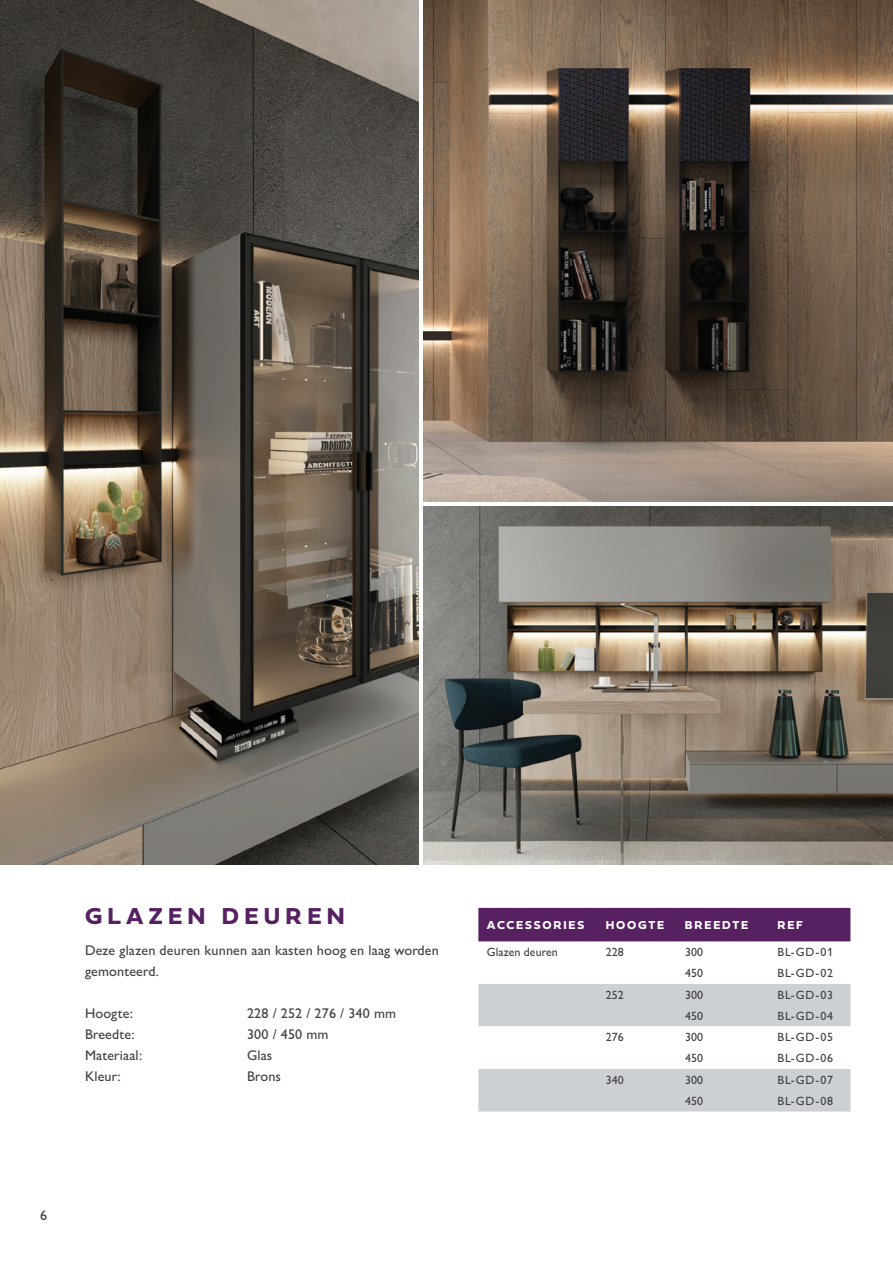
<style>
.page{position:relative;width:893px;height:1263px;background:#fff}
.page>*{position:absolute;margin:0;border:0;box-sizing:border-box;transform-origin:0 0}
.t1{font:24px "Fieldwork Geo Bold";letter-spacing:.22em;color:#572161}
.t2{font:500 14.25px "Gill Sans Nova";color:#414041}
.t3{font:500 14.1px/21px "Gill Sans Nova";letter-spacing:.01em;color:#414041}
.Tabelle_Daten{font:500 12px "Gill Sans Nova";color:#414041}
.Tabelle_Kopf{font:12px "Fieldwork Geo Bold";letter-spacing:.15em;color:#fff}
</style>
<div class="page">
<img style="left:0;top:0;width:419px;height:865px">
<img style="left:423px;top:506px;width:470px;height:359px">
<img style="left:423px;top:0;width:470px;height:502px">
<div style="left:478px;top:908px;width:372px;height:33px;background:#572161"></div>
<div style="left:478px;top:984px;width:372px;height:127px;background:#ccd0d4"></div>
<svg style="left:478px;top:1026px;width:372px;height:43px"></svg>
<p class="t1" style="left:85px;top:897px;width:261px">GLAZEN DEUREN</p>
<p class="t3" style="left:85px;top:939px;width:355px">Deze glazen deuren kunnen aan kasten hoog en laag worden gemonteerd.</p>
<p class="t3" style="left:85px;top:1002px;width:50px">Hoogte:</p>
<p class="t3" style="left:247px;top:1002px;width:151px">228 / 252 / 276 / 340 mm</p>
<p class="t3" style="left:85px;top:1023px;width:51px">Breedte:</p>
<p class="t3" style="left:247px;top:1023px;width:83px">300 / 450 mm</p>
<p class="t3" style="left:85px;top:1044px;width:59px">Materiaal:</p>
<p class="t3" style="left:247px;top:1044px;width:27px">Glas</p>
<p class="t3" style="left:85px;top:1065px;width:37px">Kleur:</p>
<p class="t3" style="left:247px;top:1065px;width:35px">Brons</p>
<p class="t2" style="left:40px;top:1207px;width:9px">6</p>
<p class="Tabelle_Kopf" style="left:487px;top:915px;width:99px">ACCESSORIES</p>
<p class="Tabelle_Kopf" style="left:606px;top:915px;width:60px">HOOGTE</p>
<p class="Tabelle_Kopf" style="left:685px;top:915px;width:65px">BREEDTE</p>
<p class="Tabelle_Kopf" style="left:777px;top:915px;width:27px">REF</p>
<p class="Tabelle_Daten" style="left:487px;top:945px;width:73px">Glazen deuren</p>
<p class="Tabelle_Daten" style="left:606px;top:945px;width:19px">228</p>
<p class="Tabelle_Daten" style="left:685px;top:945px;width:19px">300</p>
<p class="Tabelle_Daten" style="left:777px;top:945px;width:57px">BL-GD-01</p>
<p class="Tabelle_Daten" style="left:685px;top:966px;width:19px">450</p>
<p class="Tabelle_Daten" style="left:777px;top:966px;width:57px">BL-GD-02</p>
<p class="Tabelle_Daten" style="left:606px;top:987px;width:19px">252</p>
<p class="Tabelle_Daten" style="left:685px;top:987px;width:19px">300</p>
<p class="Tabelle_Daten" style="left:777px;top:987px;width:57px">BL-GD-03</p>
<p class="Tabelle_Daten" style="left:685px;top:1008px;width:19px">450</p>
<p class="Tabelle_Daten" style="left:777px;top:1008px;width:57px">BL-GD-04</p>
<p class="Tabelle_Daten" style="left:606px;top:1030px;width:19px">276</p>
<p class="Tabelle_Daten" style="left:685px;top:1030px;width:19px">300</p>
<p class="Tabelle_Daten" style="left:777px;top:1030px;width:57px">BL-GD-05</p>
<p class="Tabelle_Daten" style="left:685px;top:1051px;width:19px">450</p>
<p class="Tabelle_Daten" style="left:777px;top:1051px;width:57px">BL-GD-06</p>
<p class="Tabelle_Daten" style="left:606px;top:1072px;width:19px">340</p>
<p class="Tabelle_Daten" style="left:685px;top:1072px;width:19px">300</p>
<p class="Tabelle_Daten" style="left:777px;top:1072px;width:57px">BL-GD-07</p>
<p class="Tabelle_Daten" style="left:685px;top:1093px;width:19px">450</p>
<p class="Tabelle_Daten" style="left:777px;top:1093px;width:57px">BL-GD-08</p>
</div>
